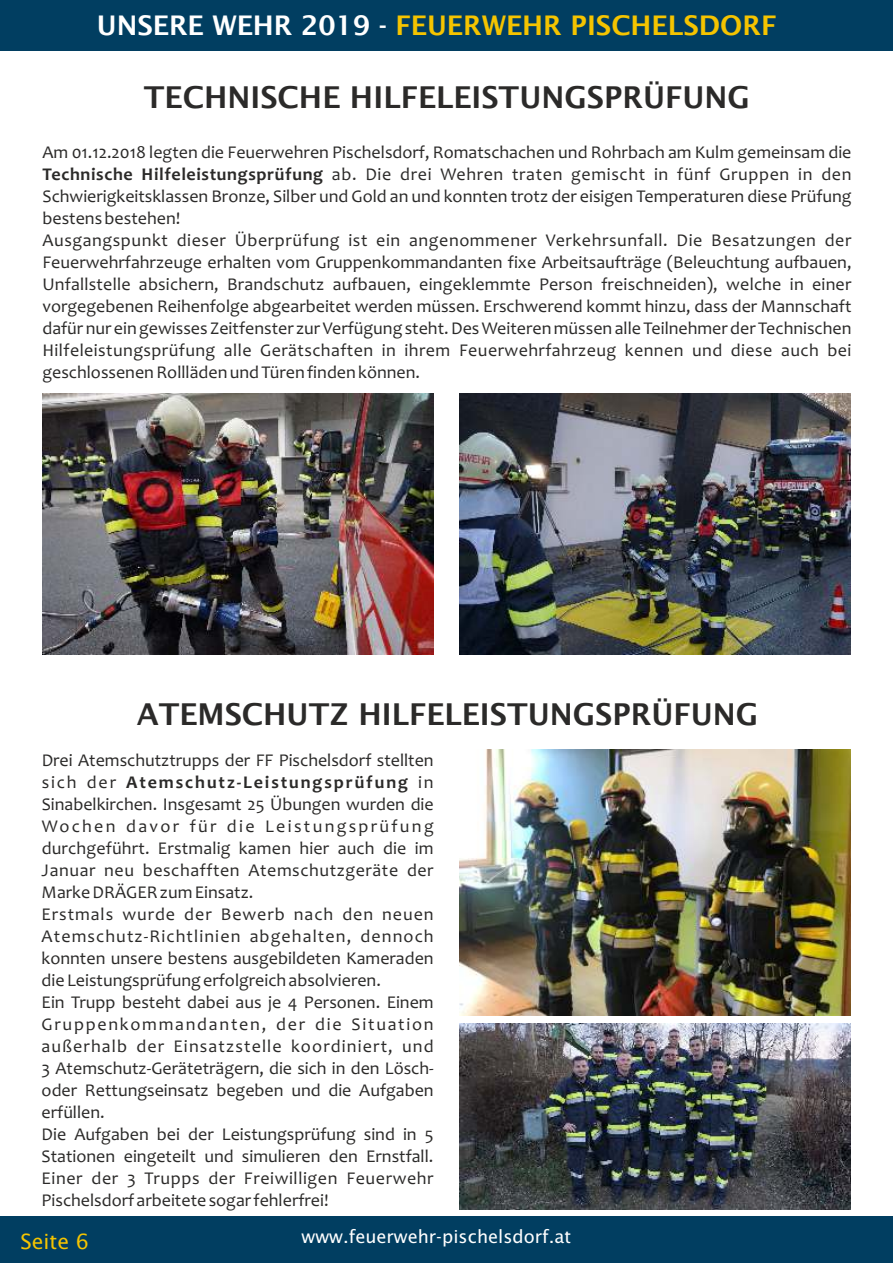
<style>
.page{position:relative;width:893px;height:1263px;background:#fff}
.page>*{position:absolute;margin:0;border:0;box-sizing:border-box;transform-origin:0 0}
.t1{font:600 30px "Lucida Sans";color:#2b2a29}
.t2{font:600 27px "Lucida Sans";color:#f5c400}
.t3{font:21px "Lucida Sans";color:#f5c400}
.t4{font:18px/21.9px "Candara";color:#2b2a29}
.t5{font:18px "Lucida Sans";color:#fff}
.s1{color:#fff}
.s2{font-weight:700}
</style>
<div class="page">
<div style="left:0;top:0;width:893px;height:51px;background:#013e61"></div>
<div style="left:0;top:1217px;width:893px;height:46px;background:#013e61"></div>
<img style="left:43px;top:393px;width:391px;height:261px">
<img style="left:459px;top:394px;width:391px;height:261px">
<img style="left:459px;top:750px;width:391px;height:265px">
<img style="left:459px;top:1023px;width:391px;height:187px">
<h2 class="t2" style="left:97px;top:14px;width:681px"><span class="s1">UNSERE WEHR 2019 -</span> FEUERWEHR PISCHELSDORF</h2>
<h1 class="t1" style="left:144px;top:85px;width:607px">TECHNISCHE HILFELEISTUNGSPRÜFUNG</h1>
<p class="t4" style="left:42px;top:143px;width:811px">Am 01.12.2018 legten die Feuerwehren Pischelsdorf, Romatschachen und Rohrbach am Kulm gemeinsam die <span class="s2">Technische Hilfeleistungsprüfung</span> ab. Die drei Wehren traten gemischt in fünf Gruppen in den Schwierigkeitsklassen Bronze, Silber und Gold an und konnten trotz der eisigen Temperaturen diese Prüfung bestens bestehen!<br>Ausgangspunkt dieser Überprüfung ist ein angenommener Verkehrsunfall. Die Besatzungen der Feuerwehrfahrzeuge erhalten vom Gruppenkommandanten fixe Arbeitsaufträge (Beleuchtung aufbauen, Unfallstelle absichern, Brandschutz aufbauen, eingeklemmte Person freischneiden), welche in einer vorgegebenen Reihenfolge abgearbeitet werden müssen. Erschwerend kommt hinzu, dass der Mannschaft dafür nur ein gewisses Zeitfenster zur Verfügung steht. Des Weiteren müssen alle Teilnehmer der Technischen Hilfeleistungsprüfung alle Gerätschaften in ihrem Feuerwehrfahrzeug kennen und diese auch bei geschlossenen Rollläden und Türen finden können.</p>
<h1 class="t1" style="left:137px;top:702px;width:623px">ATEMSCHUTZ HILFELEISTUNGSPRÜFUNG</h1>
<p class="t4" style="left:42px;top:751px;width:394px">Drei Atemschutztrupps der FF Pischelsdorf stellten sich der <span class="s2">Atemschutz-Leistungsprüfung</span> in Sinabelkirchen. Insgesamt 25 Übungen wurden die Wochen davor für die Leistungsprüfung durchgeführt. Erstmalig kamen hier auch die im Januar neu beschafften Atemschutzgeräte der Marke DRÄGER zum Einsatz.<br>Erstmals wurde der Bewerb nach den neuen Atemschutz-Richtlinien abgehalten, dennoch konnten unsere bestens ausgebildeten Kameraden die Leistungsprüfung erfolgreich absolvieren.<br>Ein Trupp besteht dabei aus je 4 Personen. Einem Gruppenkommandanten, der die Situation außerhalb der Einsatzstelle koordiniert, und 3 Atemschutz-Geräteträgern, die sich in den Lösch&shy;oder Rettungseinsatz begeben und die Aufgaben erfüllen.<br>Die Aufgaben bei der Leistungsprüfung sind in 5<br>Stationen eingeteilt und simulieren den Ernstfall.<br>Einer der 3 Trupps der Freiwilligen Feuerwehr Pischelsdorf arbeitete sogar fehlerfrei!</p>
<p class="t3" style="left:20px;top:1232px;width:70px">Seite 6</p>
<p class="t5" style="left:302px;top:1229px;width:271px">www.feuerwehr-pischelsdorf.at</p>
</div>
